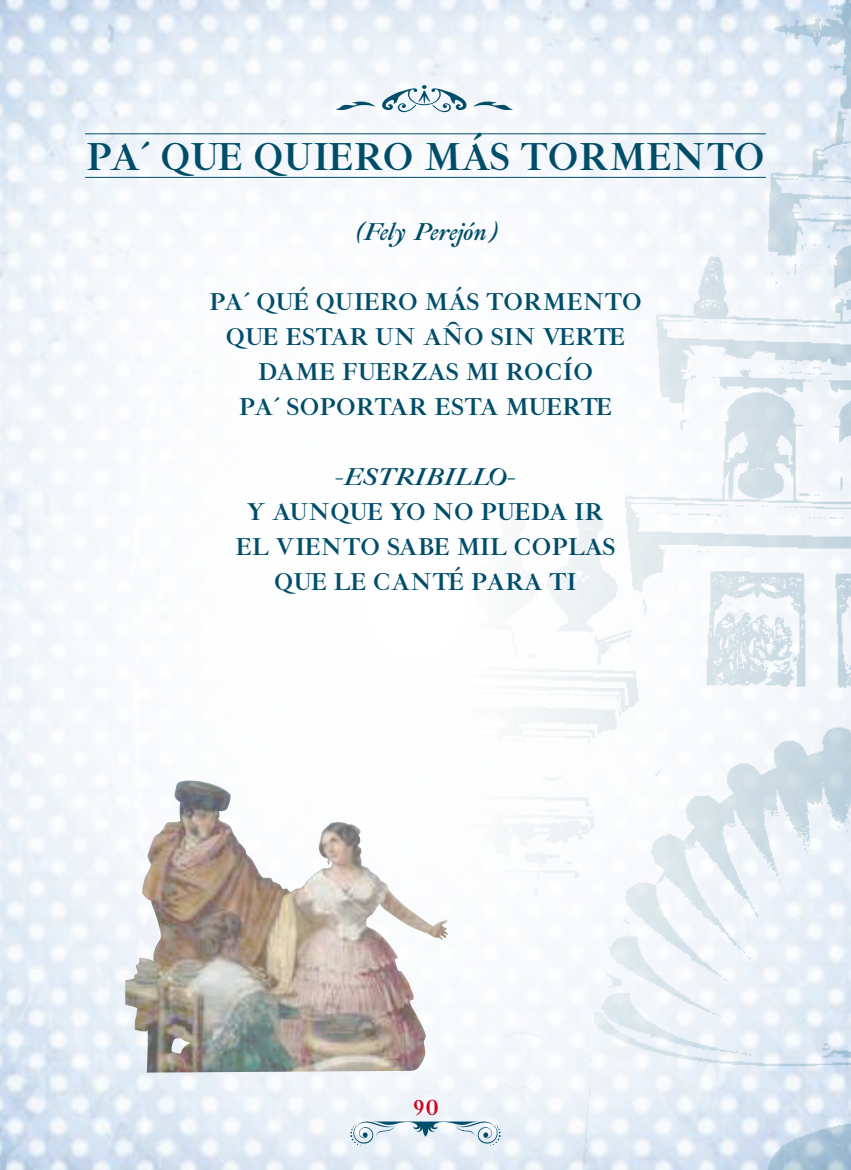
<style>
.page{position:relative;width:851px;height:1170px;background:#fff}
.page>*{position:absolute;margin:0;border:0;box-sizing:border-box;transform-origin:0 0}
.t1{font:700 40px "Ibarra Real";color:#004d6a;scale:.96 1}
.t2{font:700 25px/35px "Ibarra Real";color:#004d6a;text-align:center}
.t3{font:italic 700 25px "Ibarra Real";color:#004d6a}
.t4{font:700 22.5px "Ibarra Real";color:#cd071e}
</style>
<div class="page">
<img style="left:451px;top:0;width:399px;height:1169px">
<svg style="left:350px;top:1116px;width:150px;height:29px"></svg>
<svg style="left:335px;top:85px;width:178px;height:27px"></svg>
<hr style="left:85px;top:133px;width:680px;height:1px;background:#004d6a">
<hr style="left:85px;top:177px;width:680px;height:1px;background:#004d6a">
<img style="left:125px;top:780px;width:317px;height:292px">
<h1 class="t1" style="left:86px;top:131px;width:106px">PA ´ QUE</h1>
<h1 class="t1" style="left:253px;top:131px;width:29px">QUIERO</h1>
<h1 class="t1" style="left:424px;top:131px;width:30px">MÁS</h1>
<h1 class="t1" style="left:520px;top:131px;width:33px">TORMENTO</h1>
<p class="t3" style="left:350px;top:216px;width:152px">(Fely Perejón)</p>
<p class="t2" style="left:209px;top:284px;width:434px">PA´ QUÉ QUIERO MÁS TORMENTO<br>QUE ESTAR UN AÑO SIN VERTE<br>DAME FUERZAS MI ROCÍO<br>PA´ SOPORTAR ESTA MUERTE</p>
<p class="t3" style="left:335px;top:461px;width:182px">-ESTRIBILLO-</p>
<p class="t2" style="left:235px;top:494px;width:382px">Y AUNQUE YO NO PUEDA IR<br>EL VIENTO SABE MIL COPLAS<br>QUE LE CANTÉ PARA TI</p>
<p class="t4" style="left:413px;top:1092px;width:27px">90</p>
</div>
